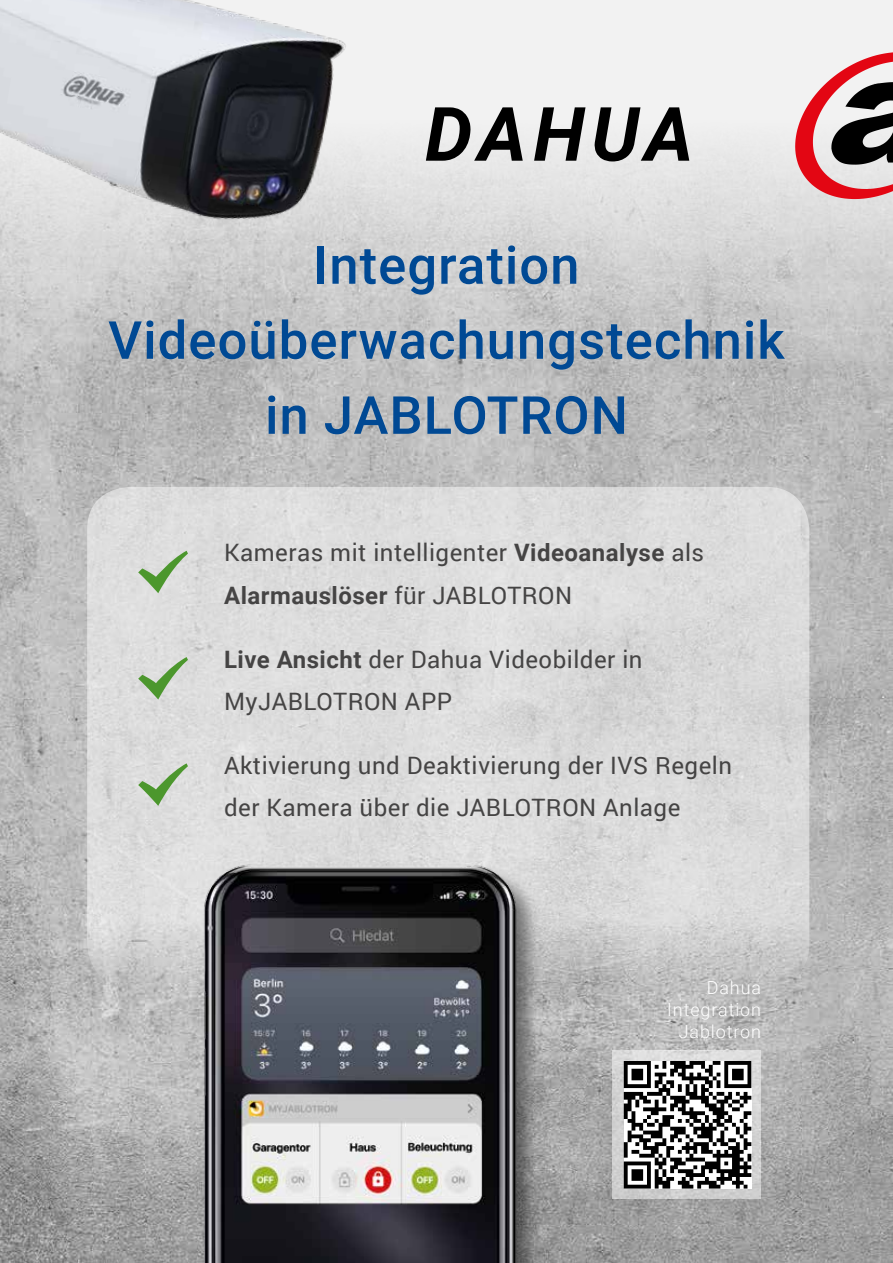
<style>
.page{position:relative;width:893px;height:1263px;background:#fff}
.page>*{position:absolute;margin:0;border:0;box-sizing:border-box;transform-origin:0 0}
.t1{font:italic 700 75px "Roboto";letter-spacing:.075em;color:#000}
.t2{font:500 52.5px/75px "Roboto";letter-spacing:.02em;color:#004994;text-align:center}
.t3{font:24px/42.6px "Roboto";letter-spacing:.02em;color:#454444}
.t4{font:300 18px/22px "Roboto";letter-spacing:.05em;color:#fff;text-align:right}
.s1{font-weight:700}
</style>
<div class="page">
<img style="left:0;top:0;width:893px;height:1263px">
<svg style="left:87px;top:487px;width:722px;height:499px;background:#dadada"></svg>
<div style="left:203px;top:864px;width:339px;height:399px;background:#000;opacity:.45"></div>
<img style="left:200px;top:859px;width:320px;height:404px">
<svg style="left:138px;top:551px;width:50px;height:42px;background:#baccb3"></svg>
<svg style="left:138px;top:657px;width:50px;height:42px;background:#b9ccb2"></svg>
<svg style="left:138px;top:763px;width:50px;height:43px;background:#bbccb3"></svg>
<img style="left:0;top:0;width:362px;height:247px">
<svg style="left:795px;top:52px;width:98px;height:147px"></svg>
<svg style="left:612px;top:1050px;width:149px;height:149px;background:#d2d2d2"></svg>
<svg style="left:624px;top:1061px;width:127px;height:127px"></svg>
<h1 class="t1" style="left:425px;top:81px;width:270px">DAHUA</h1>
<h2 class="t2" style="left:108px;top:226px;width:678px">Integration<br>Videoüberwachungstechnik in JABLOTRON</h2>
<p class="t3" style="left:224px;top:531px;width:481px">Kameras mit intelligenter <span class="s1">Videoanalyse</span> als<br><span class="s1">Alarmauslöser</span> für JABLOTRON</p>
<p class="t3" style="left:224px;top:637px;width:420px"><span class="s1">Live Ansicht</span> der Dahua Videobilder in<br>MyJABLOTRON APP</p>
<p class="t3" style="left:224px;top:743px;width:509px">Aktivierung und Deaktivierung der IVS Regeln der Kamera über die JABLOTRON Anlage</p>
<p class="t4" style="left:667px;top:975px;width:95px">Dahua<br>Integration<br>Jablotron</p>
</div>
